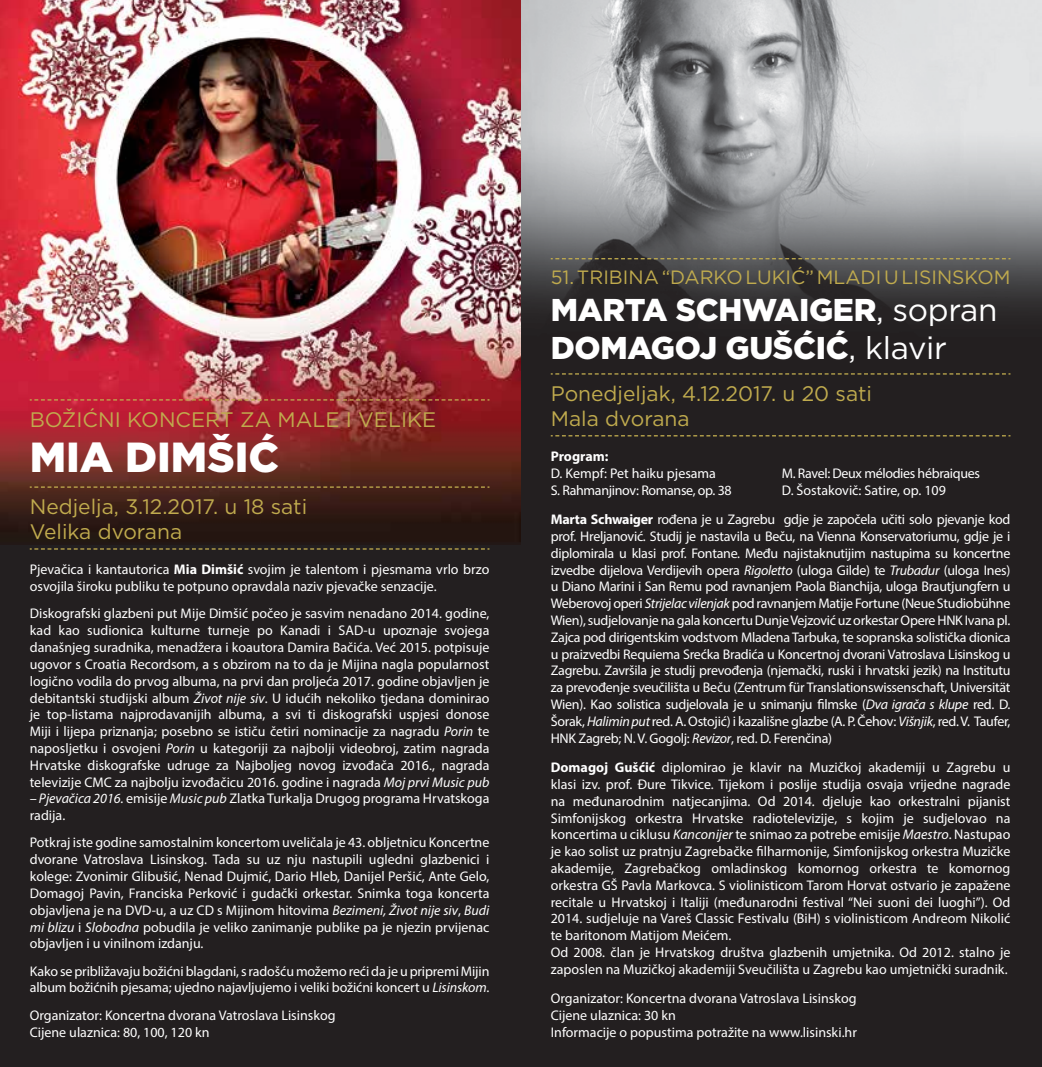
<style>
.page{position:relative;width:1042px;height:1067px;background:#fff}
.page>*{position:absolute;margin:0;border:0;box-sizing:border-box;transform-origin:0 0}
.t1{font:900 42px "Gotham";color:#fff}
.t2{font:900 31.5px/37.8px "Gotham";letter-spacing:-.01em;color:#fff}
.t3{font:21px/25.2px "Gotham";color:#c0ab4e}
.t4{font:19.25px "Gotham";color:#c0ab4e}
.t5{font:14px/16.8px "Myriad Pro";color:#fff}
.t6{font:14px/29.4px "Myriad Pro";letter-spacing:-.02em;color:#fff}
.t7{font:14px "Myriad Pro";letter-spacing:-.025em;color:#fff}
.t8{font:700 14px "Myriad Pro";letter-spacing:-.005em;color:#fff}
.s1{font-weight:700}
.s2{font-style:italic}
.s3{font-weight:400}
</style>
<div class="page">
<img style="left:0;top:0;width:521px;height:546px">
<div style="left:0;top:546px;width:521px;height:521px;background:#231f20"></div>
<svg style="left:30px;top:399px;width:459px;height:1px"></svg>
<svg style="left:30px;top:486px;width:459px;height:2px"></svg>
<svg style="left:30px;top:548px;width:459px;height:1px"></svg>
<img style="left:521px;top:0;width:521px;height:350px">
<div style="left:521px;top:350px;width:521px;height:717px;background:#231f20"></div>
<svg style="left:551px;top:258px;width:459px;height:1px"></svg>
<svg style="left:551px;top:373px;width:459px;height:1px"></svg>
<svg style="left:551px;top:435px;width:459px;height:1px"></svg>
<h3 class="t3" style="left:30px;top:406px;width:408px">BOŽIĆNI KONCERT ZA MALE I VELIKE</h3>
<h1 class="t1" style="left:30px;top:428px;width:251px">MIA DIMŠIĆ</h1>
<h3 class="t3" style="left:30px;top:493px;width:279px">Nedjelja, 3.12.2017. u 18 sati<br>Velika dvorana</h3>
<p class="t5" style="left:30px;top:561px;width:461px">Pjevačica i kantautorica <span class="s1">Mia Dimšić</span> svojim je talentom i pjesmama vrlo brzo osvojila široku publiku te potpuno opravdala naziv pjevačke senzacije.</p>
<p class="t5" style="left:30px;top:605px;width:461px;text-align:justify">Diskografski glazbeni put Mije Dimšić počeo je sasvim nenadano 2014. godine, kad kao sudionica kulturne turneje po Kanadi i SAD-u upoznaje svojega današnjeg suradnika, menadžera i koautora Damira Bačića. Već 2015. potpisuje ugovor s Croatia Recordsom, a s obzirom na to da je Mijina nagla popularnost logično vodila do prvog albuma, na prvi dan proljeća 2017. godine objavljen je debitantski studijski album <span class="s2">Život nije siv</span>. U idućih nekoliko tjedana dominirao je top-listama najprodavanijih albuma, a svi ti diskografski uspjesi donose Miji i lijepa priznanja; posebno se ističu četiri nominacije za nagradu <span class="s2">Porin</span> te naposljetku i osvojeni <span class="s2">Porin</span> u kategoriji za najbolji videobroj, zatim nagrada Hrvatske diskografske udruge za Najboljeg novog izvođača 2016., nagrada televizije CMC za najbolju izvođačicu 2016. godine i nagrada <span class="s2">Moj prvi Music pub</span></p>
<p class="t5" style="left:30px;top:790px;width:461px"><span class="s2">– Pjevačica 2016.</span> emisije <span class="s2">Music pub</span> Zlatka Turkalja Drugog programa Hrvatskoga radija.</p>
<p class="t5" style="left:30px;top:834px;width:461px;text-align:justify">Potkraj iste godine samostalnim koncertom uveličala je 43. obljetnicu Koncertne dvorane Vatroslava Lisinskog. Tada su uz nju nastupili ugledni glazbenici i kolege: Zvonimir Glibušić, Nenad Dujmić, Dario Hleb, Danijel Peršić, Ante Gelo, Domagoj Pavin, Franciska Perković i gudački orkestar. Snimka toga koncerta objavljena je na DVD-u, a uz CD s Mijinom hitovima <span class="s2">Bezimeni, Život nije siv</span>, <span class="s2">Budi mi blizu</span> i <span class="s2">Slobodna</span> pobudila je veliko zanimanje publike pa je njezin prvijenac objavljen i u vinilnom izdanju.</p>
<p class="t5" style="left:30px;top:962px;width:461px">Kako se približavaju božićni blagdani, s radošću možemo reći da je u pripremi Mijin album božićnih pjesama; ujedno najavljujemo i veliki božićni koncert u <span class="s2">Lisinskom</span>.</p>
<p class="t5" style="left:30px;top:1006px;width:307px">Organizator: Koncertna dvorana Vatroslava Lisinskog<br>Cijene ulaznica: 80, 100, 120 kn</p>
<h3 class="t4" style="left:551px;top:265px;width:461px">51. TRIBINA “DARKO LUKIĆ” MLADI U LISINSKOM</h3>
<h2 class="t2" style="left:551px;top:291px;width:448px">MARTA SCHWAIGER<span class="s3">, sopran<br></span>DOMAGOJ GUŠĆIĆ<span class="s3">, klavir</span></h2>
<h3 class="t3" style="left:551px;top:380px;width:323px">Ponedjeljak, 4.12.2017. u 20 sati<br>Mala dvorana</h3>
<p class="t8" style="left:551px;top:447px;width:59px">Program:</p>
<p class="t5" style="left:551px;top:464px;width:167px">D. Kempf: Pet haiku pjesama</p>
<p class="t7" style="left:782px;top:464px;width:200px">M. Ravel: Deux mélodies hébraiques</p>
<p class="t7" style="left:551px;top:481px;width:182px">S. Rahmanjinov: Romanse, op. 38</p>
<p class="t6" style="left:551px;top:475px;width:461px;text-indent:231px">D. Šostakovič: Satire, op. 109<br><span class="s1">Marta Schwaiger</span> rođena je u Zagrebu gdje je započela učiti solo pjevanje kod</p>
<p class="t5" style="left:551px;top:527px;width:461px;text-align:justify">prof. Hreljanović. Studij je nastavila u Beču, na Vienna Konservatoriumu, gdje je i diplomirala u klasi prof. Fontane. Među najistaknutijim nastupima su koncertne izvedbe dijelova Verdijevih opera <span class="s2">Rigoletto</span> (uloga Gilde) te <span class="s2">Trubadur</span> (uloga Ines) u Diano Marini i San Remu pod ravnanjem Paola Bianchija, uloga Brautjungfern u Weberovoj operi <span class="s2">Strijelac vilenjak</span> pod ravnanjem Matije Fortune (Neue Studiobühne Wien), sudjelovanje na gala koncertu Dunje Vejzović uz orkestar Opere HNK Ivana pl.<br>Zajca pod dirigentskim vodstvom Mladena Tarbuka, te sopranska solistička dionica u praizvedbi Requiema Srećka Bradića u Koncertnoj dvorani Vatroslava Lisinskog u Zagrebu. Završila je studij prevođenja (njemački, ruski i hrvatski jezik) na Institutu za prevođenje sveučilišta u Beču (Zentrum für Translationswissenschaft, Universität Wien). Kao solistica sudjelovala je u snimanju filmske (<span class="s2">Dva igrača s klupe</span> red. D.<br>Šorak, <span class="s2">Halimin put</span> red. A. Ostojić) i kazališne glazbe (A. P. Čehov: <span class="s2">Višnjik</span>, red. V. Taufer, HNK Zagreb; N. V. Gogolj: <span class="s2">Revizor</span>, red. D. Ferenčina)</p>
<p class="t5" style="left:551px;top:758px;width:461px"><span class="s1">Domagoj Gušćić</span> diplomirao je klavir na Muzičkoj akademiji u Zagrebu u klasi izv. prof. Đure Tikvice. Tijekom i poslije studija osvaja vrijedne nagrade na međunarodnim natjecanjima. Od 2014. djeluje kao orkestralni pijanist Simfonijskog orkestra Hrvatske radiotelevizije, s kojim je sudjelovao na koncertima u ciklusu <span class="s2">Kanconijer</span> te snimao za potrebe emisije <span class="s2">Maestro</span>. Nastupao je kao solist uz pratnju Zagrebačke filharmonije, Simfonijskog orkestra Muzičke akademije, Zagrebačkog omladinskog komornog orkestra te komornog orkestra GŠ Pavla Markovca. S violinisticom Tarom Horvat ostvario je zapažene recitale u Hrvatskoj i Italiji (međunarodni festival “Nei suoni dei luoghi”). Od 2014. sudjeluje na Vareš Classic Festivalu (BiH) s violinisticom Andreom Nikolić te baritonom Matijom Meićem.<br>Od 2008. član je Hrvatskog društva glazbenih umjetnika. Od 2012. stalno je zaposlen na Muzičkoj akademiji Sveučilišta u Zagrebu kao umjetnički suradnik.</p>
<p class="t5" style="left:551px;top:989px;width:308px">Organizator: Koncertna dvorana Vatroslava Lisinskog<br>Cijene ulaznica: 30 kn<br>Informacije o popustima potražite na www.lisinski.hr</p>
</div>
